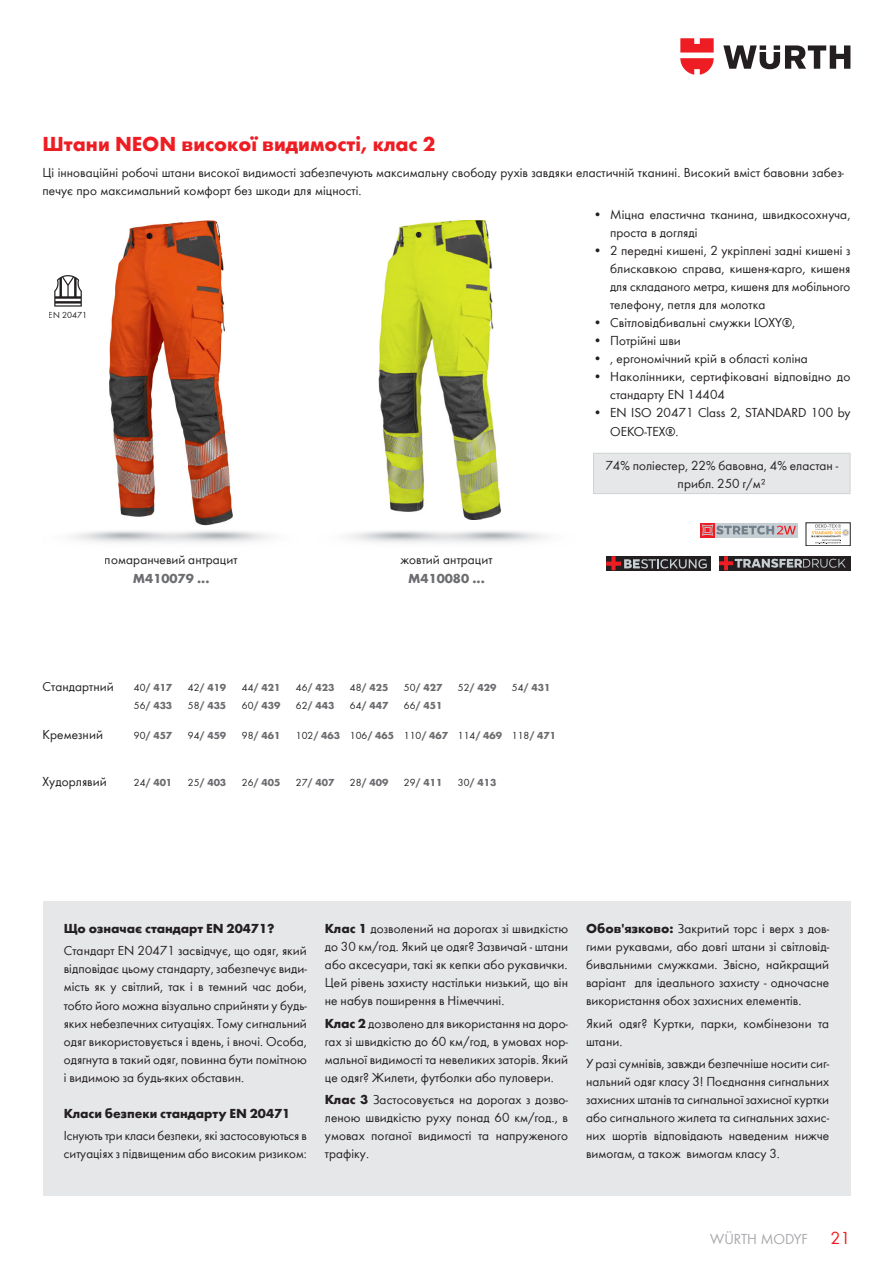
<style>
.page{position:relative;width:893px;height:1263px;background:#fff}
.page>*{position:absolute;margin:0;border:0;box-sizing:border-box;transform-origin:0 0}
.t1{font:700 21px "Wuerth";color:#ee1d23}
.t2{font:18px "Wuerth";color:#ee1d23}
.t3{font:15px "Wuerth";color:#a8a9ad}
.Features_red{font:13.5px/18px "Wuerth";color:#231f20}
.t4{font:700 13.5px "Wuerth";color:#231f20}
.text_new_center9{font:13.5px/18px "Wuerth";color:#231f20;text-align:center}
.t5{font:700 13.5px "Wuerth";color:#6c6d70}
.t6{font:700 10.5px "Wuerth";color:#6c6d70}
.t7{font:9px "Wuerth";color:#231f20}
.s1{font-weight:400;color:#231f20}
.s2{font-weight:700}
</style>
<div class="page">
<svg style="left:723px;top:45px;width:127px;height:24px"></svg>
<svg style="left:680px;top:38px;width:34px;height:37px"></svg>
<div style="left:593px;top:453px;width:257px;height:41px;background:#e6e7e9"></div>
<hr style="left:593px;top:454px;width:1px;height:39px;background:#d1d2d4">
<hr style="left:850px;top:454px;width:1px;height:39px;background:#d1d2d4">
<hr style="left:593px;top:453px;width:257px;height:1px;background:#d1d2d4">
<hr style="left:593px;top:493px;width:257px;height:1px;background:#d1d2d4">
<img style="left:110px;top:220px;width:123px;height:305px">
<img style="left:379px;top:220px;width:123px;height:299px">
<div style="left:606px;top:556px;width:105px;height:14px;background:#231f20"></div>
<svg style="left:606px;top:556px;width:101px;height:14px"></svg>
<div style="left:719px;top:556px;width:131px;height:14px;background:#231f20"></div>
<svg style="left:719px;top:556px;width:127px;height:14px"></svg>
<div style="left:806px;top:523px;width:44px;height:23px;border:1px solid #231f20"></div>
<svg style="left:811px;top:524px;width:38px;height:20px"></svg>
<div style="left:715px;top:523px;width:83px;height:14px;background:#c5ced3"></div>
<div style="left:700px;top:523px;width:15px;height:14px;background:#ee1d23"></div>
<svg style="left:702px;top:524px;width:94px;height:12px"></svg>
<svg style="left:54px;top:275px;width:28px;height:32px"></svg>
<div style="left:43px;top:901px;width:807px;height:295px;background:#e6e7e9"></div>
<p class="t1" style="left:43px;top:129px;width:395px">Штани NEON високої видимості, клас 2</p>
<p class="Features_red" style="left:43px;top:163px;width:803px">Ці інноваційні робочі штани високої видимості забезпечують максимальну свободу рухів завдяки еластичній тканині. Високий вміст бавовни забез&shy;печує про максимальний комфорт без шкоди для міцності.</p>
<p class="t7" style="left:49px;top:309px;width:40px">EN 20471</p>
<p class="Features_red" style="left:105px;top:550px;width:134px">помаранчевий антрацит</p>
<p class="t5" style="left:133px;top:569px;width:78px">M410079 ...</p>
<p class="Features_red" style="left:401px;top:550px;width:93px">жовтий антрацит</p>
<p class="t5" style="left:408px;top:569px;width:78px">M410080 ...</p>
<p class="Features_red" style="left:43px;top:677px;width:73px">Стандартний</p>
<p class="t6" style="left:134px;top:680px;width:40px"><span class="s1">40</span>/ 417</p>
<p class="t6" style="left:188px;top:680px;width:40px"><span class="s1">42</span>/ 419</p>
<p class="t6" style="left:242px;top:680px;width:40px"><span class="s1">44</span>/ 421</p>
<p class="t6" style="left:296px;top:680px;width:40px"><span class="s1">46</span>/ 423</p>
<p class="t6" style="left:350px;top:680px;width:40px"><span class="s1">48</span>/ 425</p>
<p class="t6" style="left:404px;top:680px;width:40px"><span class="s1">50</span>/ 427</p>
<p class="t6" style="left:458px;top:680px;width:40px"><span class="s1">52</span>/ 429</p>
<p class="t6" style="left:512px;top:680px;width:40px"><span class="s1">54</span>/ 431</p>
<p class="t6" style="left:134px;top:698px;width:40px"><span class="s1">56</span>/ 433</p>
<p class="t6" style="left:188px;top:698px;width:40px"><span class="s1">58</span>/ 435</p>
<p class="t6" style="left:242px;top:698px;width:40px"><span class="s1">60</span>/ 439</p>
<p class="t6" style="left:296px;top:698px;width:40px"><span class="s1">62</span>/ 443</p>
<p class="t6" style="left:350px;top:698px;width:40px"><span class="s1">64</span>/ 447</p>
<p class="t6" style="left:404px;top:698px;width:40px"><span class="s1">66</span>/ 451</p>
<p class="Features_red" style="left:43px;top:724px;width:62px">Кремезний</p>
<p class="t6" style="left:134px;top:727px;width:40px"><span class="s1">90</span>/ 457</p>
<p class="t6" style="left:188px;top:727px;width:40px"><span class="s1">94</span>/ 459</p>
<p class="t6" style="left:242px;top:727px;width:40px"><span class="s1">98</span>/ 461</p>
<p class="t6" style="left:296px;top:727px;width:262px"><span class="s1">102</span>/ 463 <span class="s1">106</span>/ 465 <span class="s1">110</span>/ 467 <span class="s1">114</span>/ 469 <span class="s1">118</span>/ 471</p>
<p class="Features_red" style="left:43px;top:772px;width:66px">Худорлявий</p>
<p class="t6" style="left:134px;top:775px;width:40px"><span class="s1">24</span>/ 401</p>
<p class="t6" style="left:188px;top:775px;width:40px"><span class="s1">25</span>/ 403</p>
<p class="t6" style="left:242px;top:775px;width:40px"><span class="s1">26</span>/ 405</p>
<p class="t6" style="left:296px;top:775px;width:40px"><span class="s1">27</span>/ 407</p>
<p class="t6" style="left:350px;top:775px;width:40px"><span class="s1">28</span>/ 409</p>
<p class="t6" style="left:404px;top:775px;width:40px"><span class="s1">29</span>/ 411</p>
<p class="t6" style="left:458px;top:775px;width:40px"><span class="s1">30</span>/ 413</p>
<p class="Features_red" style="left:610px;top:205px;width:242px;text-indent:-17px">• Міцна еластична тканина, швидкосохнуча, проста в догляді</p>
<p class="Features_red" style="left:610px;top:241px;width:242px;text-align:justify;text-indent:-17px">• 2 передні кишені, 2 укріплені задні кишені з блискавкою справа, кишеня-карго, кишеня для складаного метра, кишеня для мобільного телефону, петля для молотка</p>
<p class="Features_red" style="left:593px;top:313px;width:204px">• Світловідбивальні смужки LOXY®,</p>
<p class="Features_red" style="left:593px;top:331px;width:89px">• Потрійні шви</p>
<p class="Features_red" style="left:593px;top:349px;width:216px">• , ергономічний крій в області коліна</p>
<p class="Features_red" style="left:610px;top:367px;width:242px;text-indent:-17px">• Наколінники, сертифіковані відповідно до стандарту EN 14404</p>
<p class="Features_red" style="left:610px;top:402px;width:242px;line-height:19.2px;text-indent:-17px">• EN ISO 20471 Class 2, STANDARD 100 by<br>OEKO-TEX®.</p>
<p class="text_new_center9" style="left:605px;top:455px;width:234px">74% поліестер, 22% бавовна, 4% еластан - прибл. 250 г/м²</p>
<p class="t4" style="left:64px;top:919px;width:212px">Що означає стандарт EN 20471?</p>
<p class="Features_red" style="left:64px;top:941px;width:245px;text-align:justify">Стандарт EN 20471 засвідчує, що одяг, який відповідає цьому стандарту, забезпечує види&shy;мість як у світлий, так і в темний час доби, тобто його можна візуально сприйняти у будь&shy;яких небезпечних ситуаціях. Тому сигнальний одяг використовується і вдень, і вночі. Особа, одягнута в такий одяг, повинна бути помітною і видимою за будь-яких обставин.</p>
<p class="t4" style="left:64px;top:1103px;width:228px">Класи безпеки стандарту EN 20471</p>
<p class="Features_red" style="left:64px;top:1125px;width:245px">Існують три класи безпеки, які застосовуються в ситуаціях з підвищеним або високим ризиком:</p>
<p class="Features_red" style="left:325px;top:919px;width:245px;text-align:justify"><span class="s2">Клас 1</span> дозволений на дорогах зі швидкістю до 30 км/год. Який це одяг? Зазвичай - штани або аксесуари, такі як кепки або рукавички.</p>
<p class="Features_red" style="left:325px;top:973px;width:245px">Цей рівень захисту настільки низький, що він не набув поширення в Німеччині.</p>
<p class="Features_red" style="left:325px;top:1013px;width:245px;text-align:justify"><span class="s2">Клас 2</span> дозволено для використання на доро&shy;гах зі швидкістю до 60 км/год, в умовах нор&shy;мальної видимості та невеликих заторів. Який це одяг? Жилети, футболки або пуловери.</p>
<p class="Features_red" style="left:325px;top:1089px;width:245px;text-align:justify"><span class="s2">Клас 3</span> Застосовується на дорогах з дозво&shy;леною швидкістю руху понад 60 км/год., в умовах поганої видимості та напруженого трафіку.</p>
<p class="Features_red" style="left:586px;top:919px;width:245px;text-align:justify"><span class="s2">Обов'язково:</span> Закритий торс і верх з дов&shy;гими рукавами, або довгі штани зі світловід&shy;бивальними смужками. Звісно, найкращий варіант для ідеального захисту - одночасне використання обох захисних елементів.</p>
<p class="Features_red" style="left:586px;top:1013px;width:245px">Який одяг? Куртки, парки, комбінезони та штани.</p>
<p class="Features_red" style="left:586px;top:1053px;width:245px;text-align:justify">У разі сумнівів, завжди безпечніше носити сиг&shy;нальний одяг класу 3! Поєднання сигнальних захисних штанів та сигнальної захисної куртки або сигнального жилета та сигнальних захис&shy;них шортів відповідають наведеним нижче вимогам, а також вимогам класу 3.</p>
<p class="t3" style="left:710px;top:1229px;width:99px">WÜRTH MODYF</p>
<h2 class="t2" style="left:830px;top:1225px;width:21px">21</h2>
</div>
